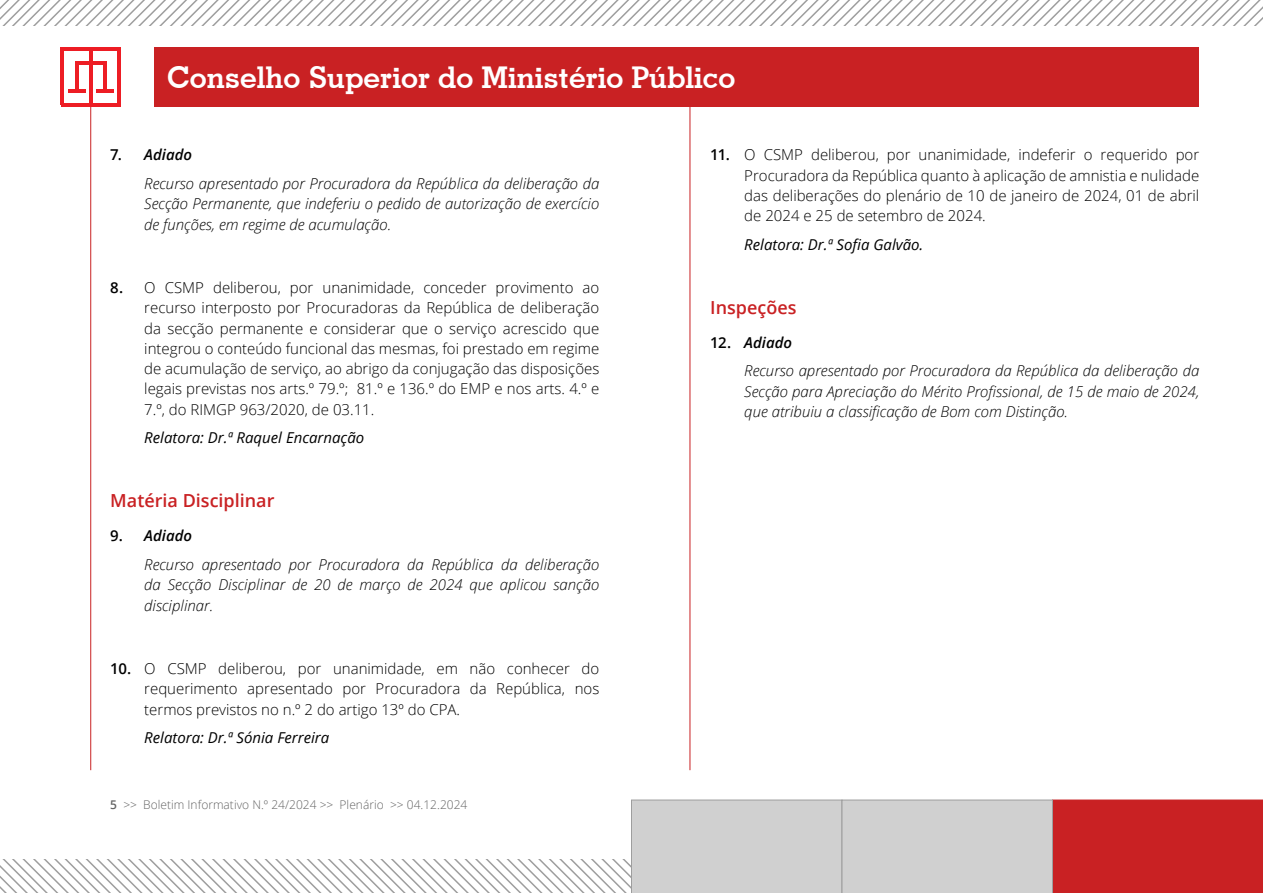
<style>
.page{position:relative;width:1263px;height:893px;background:#fff}
.page>*{position:absolute;margin:0;border:0;box-sizing:border-box;transform-origin:0 0}
.t1{font:700 30px "Geometric Slab 703 BT";color:#fff}
.t2{font:600 18px "Open Sans";color:#c92123}
.t3{font:300 15px/20.2px "Open Sans";color:#000;text-align:justify}
.t4{font:italic 300 15px/28.8px "Open Sans";color:#000}
.t5{font:italic 15px "Open Sans";color:#000}
.t6{font:300 12px "Open Sans";color:#646464}
.s1{font-weight:600;font-style:normal}
.s2{font-weight:600}
</style>
<div class="page">
<svg style="left:0;top:800px;width:1263px;height:93px"></svg>
<div style="left:154px;top:47px;width:1045px;height:60px;background:#c92123"></div>
<hr style="left:90px;top:104px;width:1px;height:666px;background:#c92123">
<hr style="left:75px;top:61px;width:3px;height:31px;background:#ed1d24">
<hr style="left:61px;top:47px;width:3px;height:58px;background:#ed1d24">
<hr style="left:117px;top:49px;width:3px;height:56px;background:#ed1d24">
<hr style="left:61px;top:103px;width:59px;height:4px;background:#ed1d24">
<hr style="left:61px;top:47px;width:59px;height:4px;background:#ed1d24">
<hr style="left:89px;top:48px;width:3px;height:56px;background:#ed1d24">
<hr style="left:68px;top:89px;width:17px;height:4px;background:#ed1d24">
<hr style="left:103px;top:61px;width:3px;height:31px;background:#ed1d24">
<hr style="left:75px;top:61px;width:31px;height:4px;background:#ed1d24">
<hr style="left:96px;top:89px;width:18px;height:4px;background:#ed1d24">
<hr style="left:690px;top:104px;width:1px;height:666px;background:#c92123">
<svg style="left:0;top:0;width:1263px;height:26px"></svg>
<h1 class="t1" style="left:167px;top:60px;width:570px">Conselho Superior do Ministério Público</h1>
<p class="t4" style="left:144px;top:140px;width:456px;text-indent:-34px"><span class="s1">7.</span> <span class="s2">Adiado<br></span>Recurso apresentado por Procuradora da República da deliberação da</p>
<p class="t4" style="left:144px;top:193px;width:456px;line-height:20.2px">Secção Permanente, que indeferiu o pedido de autorização de exercício de funções, em regime de acumulação.</p>
<p class="t3" style="left:144px;top:277px;width:456px;text-indent:-34px"><span class="s2">8.</span> O CSMP deliberou, por unanimidade, conceder provimento ao recurso interposto por Procuradoras da República de deliberação da secção permanente e considerar que o serviço acrescido que integrou o conteúdo funcional das mesmas, foi prestado em regime de acumulação de serviço, ao abrigo da conjugação das disposições legais previstas nos arts.º 79.º; 81.º e 136.º do E MP e nos arts. 4.º e 7.º, do RIMGP 963/2020, de 03.11.</p>
<p class="t5" style="left:144px;top:428px;width:221px">Relatora: Dr.ª Raquel Encarnação</p>
<p class="t2" style="left:110px;top:489px;width:166px">Matéria Disciplinar</p>
<p class="t4" style="left:144px;top:521px;width:456px;text-indent:-34px"><span class="s1">9.</span> <span class="s2">Adiado<br></span>Recurso apresentado por Procuradora da República da deliberação</p>
<p class="t4" style="left:144px;top:574px;width:456px;line-height:20.2px">da Secção Disciplinar de 20 de março de 2024 que aplicou sanção disciplinar.</p>
<p class="t3" style="left:144px;top:658px;width:456px;text-indent:-34px"><span class="s2">10.</span> O CSMP deliberou, por unanimidade, em não conhecer do requerimento apresentado por Procuradora da República, nos termos previstos no n.º 2 do artigo 13º do CPA.</p>
<p class="t5" style="left:144px;top:728px;width:187px">Relatora: Dr.ª Sónia Ferreira</p>
<p class="t6" style="left:110px;top:796px;width:359px"><span class="s2">5</span> &gt;&gt; Boletim Informativo N.º 24/2024 &gt;&gt; Plenário &gt;&gt; 04.12.2024</p>
<p class="t3" style="left:744px;top:144px;width:456px;text-indent:-34px"><span class="s2">11.</span> O CSMP deliberou, por unanimidade, indeferir o requerido por Procuradora da República quanto à aplicação de amnistia e nulidade das deliberações do plenário de 10 de janeiro de 2024, 01 de abril de 2024 e 25 de setembro de 2024.</p>
<p class="t5" style="left:744px;top:234px;width:181px">Relatora: Dr.ª Sofia Galvão.</p>
<p class="t2" style="left:710px;top:295px;width:88px">Inspeções</p>
<p class="t4" style="left:744px;top:327px;width:456px;text-indent:-34px"><span class="s1">12.</span> <span class="s2">Adiado<br></span>Recurso apresentado por Procuradora da República da deliberação da</p>
<p class="t4" style="left:744px;top:381px;width:456px;line-height:20.2px">Secção para Apreciação do Mérito Profissional, de 15 de maio de 2024, que atribuiu a classificação de Bom com Distinção.</p>
</div>
